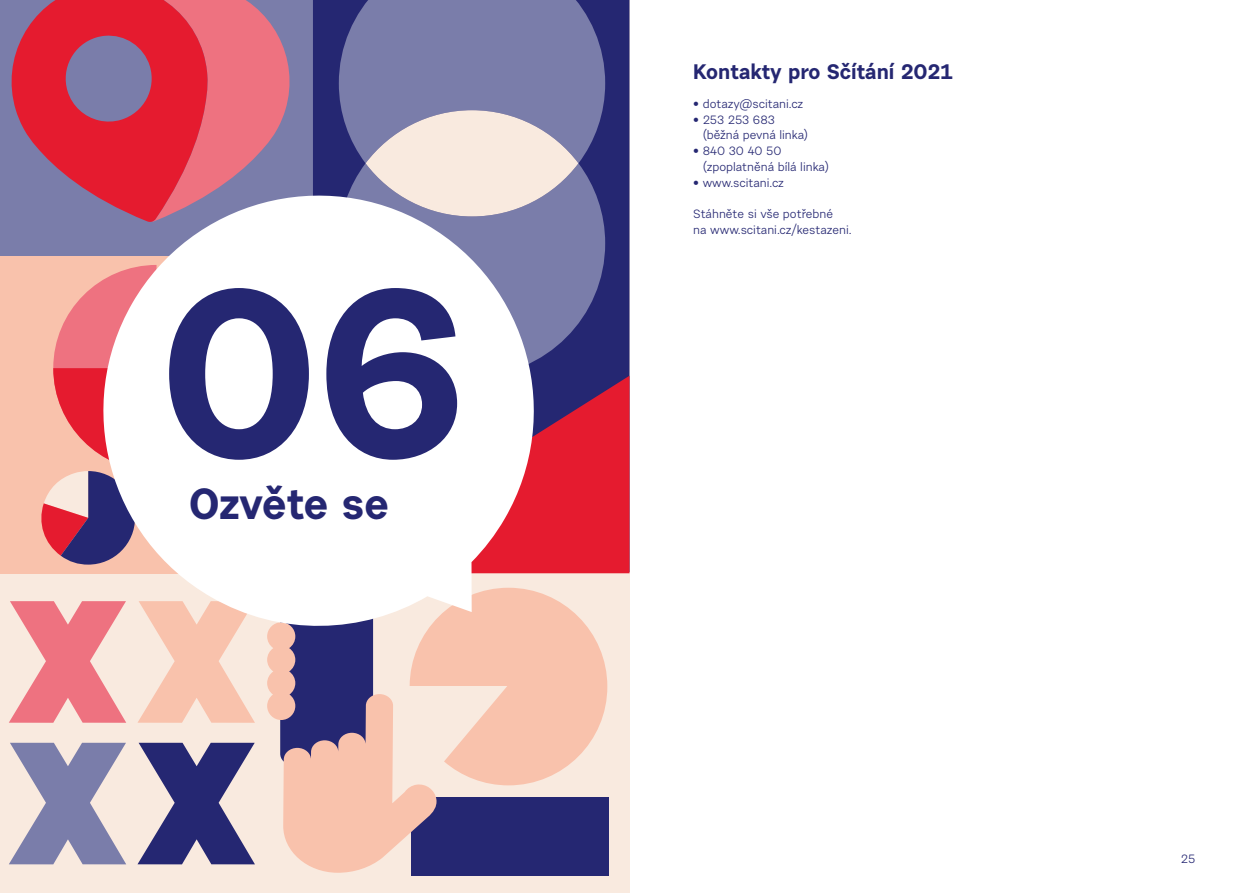
<style>
.page{position:relative;width:1259px;height:893px;background:#fff}
.page>*{position:absolute;margin:0;border:0;box-sizing:border-box;transform-origin:0 0}
.t1{font:700 238.5px "Urban Grotesk Re Bo";color:#252772}
.t2{font:700 43.5px "Urban Grotesk Re Bo";letter-spacing:-.01em;color:#252772}
.t3{font:700 21px "Urban Grotesk Re Bo";color:#252772}
.t4{font:12px/15.8px "Urban Grotesk Re Bo";color:#252772}
</style>
<div class="page">
<div style="left:1px;top:572px;width:628px;height:321px;background:#f9eadf"></div>
<div style="left:411px;top:797px;width:197px;height:78px;background:#252772"></div>
<svg style="left:267px;top:605px;width:340px;height:268px"></svg>
<svg style="left:9px;top:601px;width:117px;height:122px"></svg>
<svg style="left:137px;top:637px;width:118px;height:86px"></svg>
<svg style="left:9px;top:743px;width:117px;height:121px"></svg>
<svg style="left:137px;top:743px;width:118px;height:121px"></svg>
<div style="left:0;top:0;width:323px;height:256px;background:#7a7daa"></div>
<svg style="left:208px;top:0;width:82px;height:165px"></svg>
<svg style="left:11px;top:0;width:197px;height:181px;fill:#e51b2f"></svg>
<div style="left:0;top:256px;width:313px;height:317px;background:#f9c2ac"></div>
<div style="left:313px;top:0;width:316px;height:376px;background:#252772"></div>
<svg style="left:41px;top:308px;width:32px;height:254px"></svg>
<svg style="left:564px;top:376px;width:65px;height:197px;background:#d01c35"></svg>
<svg style="left:339px;top:163px;width:266px;height:213px;background:#575a93"></svg>
<svg style="left:339px;top:0;width:266px;height:163px;background:#7275a5"></svg>
<div style="left:365px;top:110px;width:213px;height:106px;background:#f9eadf;border-radius:50%"></div>
<svg style="left:73px;top:165px;width:491px;height:472px;fill:#fff"></svg>
<h1 class="t1" style="left:159px;top:221px;width:310px">06</h1>
<h2 class="t2" style="left:189px;top:476px;width:201px">Ozvěte se</h2>
<h3 class="t3" style="left:693px;top:59px;width:261px">Kontakty pro Sčítání 2021</h3>
<p class="t4" style="left:693px;top:96px;width:111px">• dotazy@scitani.cz</p>
<p class="t4" style="left:703px;top:111px;width:107px;text-indent:-9px">• 253 253 683 (běžná pevná linka)</p>
<p class="t4" style="left:703px;top:143px;width:128px;text-indent:-9px">• 840 30 40 50 (zpoplatněná bílá linka)</p>
<p class="t4" style="left:693px;top:174px;width:92px">• www.scitani.cz</p>
<p class="t4" style="left:693px;top:206px;width:160px">Stáhněte si vše potřebné<br>na www.scitani.cz/kestazeni.</p>
<p class="t4" style="left:1180px;top:851px;width:16px">25</p>
</div>
